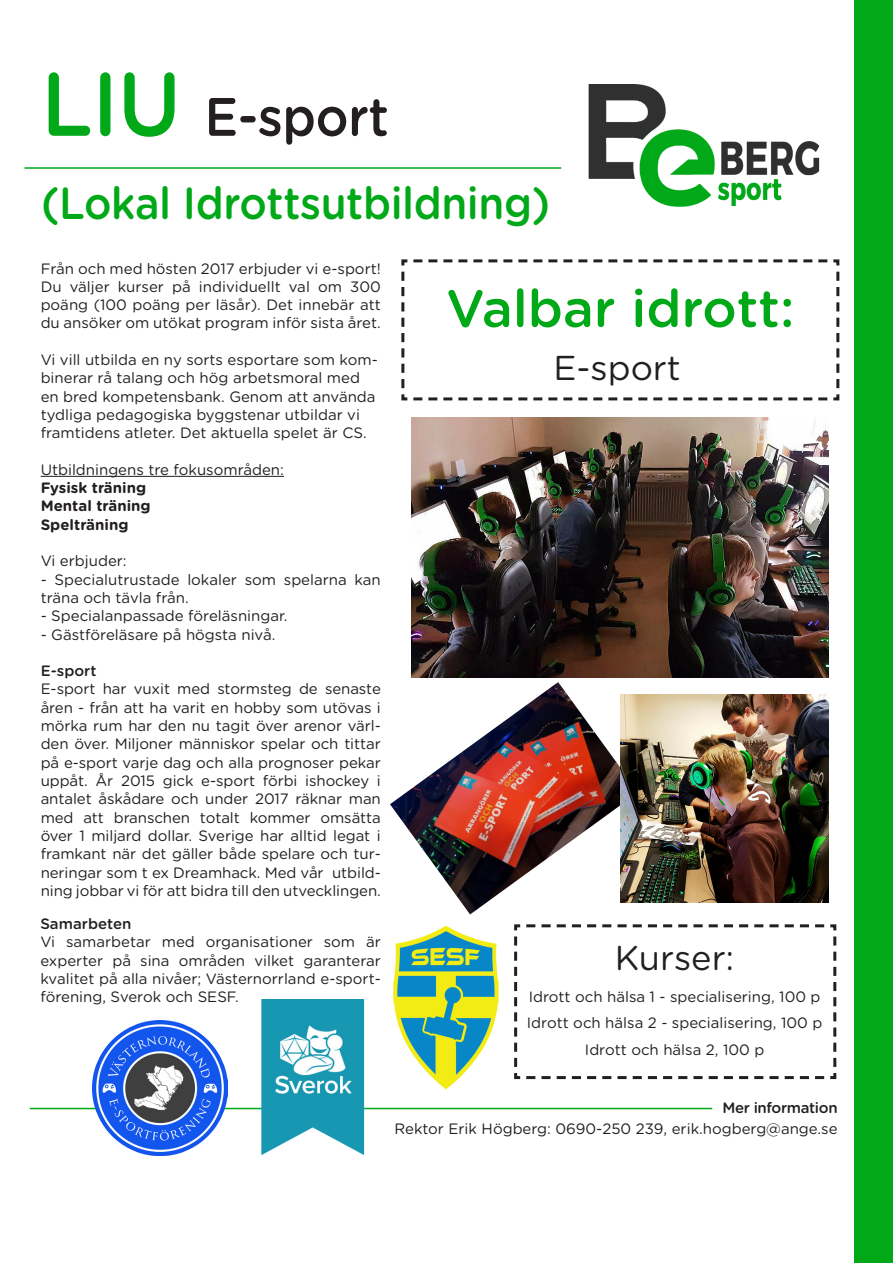
<style>
.page{position:relative;width:893px;height:1263px;background:#fff}
.page>*{position:absolute;margin:0;border:0;box-sizing:border-box;transform-origin:0 0}
.t1{font:500 54px "Gotham Rounded";letter-spacing:-.01em;color:#231f20;scale:.93 1}
.t2{font:500 52.5px "Gotham Rounded";color:#01a919}
.t3{font:500 45px "Gotham Rounded";letter-spacing:-.01em;color:#01a919;scale:.93 1}
.t4{font:34.5px "Gotham Rounded";color:#231f20}
.Brödtext{font:15px/18.3px "Gotham Rounded";color:#231f20;text-align:justify}
.yrken{font:15px "Gotham Rounded";color:#231f20}
.Brödtext-2{font:700 15px "Gotham Rounded";color:#231f20}
.Brödtext-3{font:500 15px "Gotham Rounded";letter-spacing:-.015em;color:#231f20}
.s1{font-size:90px;color:#01a919}
</style>
<div class="page">
<div style="left:855px;top:0;width:38px;height:1263px;background:#01a919"></div>
<hr style="left:25px;top:167px;width:536px;height:2px;background:#01a919">
<svg style="left:401px;top:259px;width:439px;height:142px"></svg>
<hr style="left:41px;top:476px;width:243px;height:1px;background:#231f20">
<svg style="left:514px;top:924px;width:323px;height:156px"></svg>
<hr style="left:30px;top:1108px;width:682px;height:1px;background:#01a919">
<img style="left:258px;top:999px;width:110px;height:156px">
<img style="left:393px;top:926px;width:106px;height:164px">
<img style="left:92px;top:1020px;width:135px;height:135px">
<img style="left:588px;top:64px;width:267px;height:177px">
<img style="left:411px;top:418px;width:417px;height:259px">
<img style="left:390px;top:682px;width:248px;height:232px">
<img style="left:621px;top:694px;width:208px;height:208px">
<p class="t1" style="left:41px;top:78px;width:375px"><span class="s1">LIU</span> E-sport</p>
<p class="t3" style="left:41px;top:171px;width:549px">(Lokal Idrottsutbildning)</p>
<p class="Brödtext" style="left:41px;top:258px;width:342px">Från och med hösten 2017 erbjuder vi e-sport!<br>Du väljer kurser på individuellt val om 300 poäng (100 poäng per läsår). Det innebär att du ansöker om utökat program inför sista året.</p>
<p class="Brödtext" style="left:41px;top:350px;width:339px;text-align:left">Vi vill utbilda en ny sorts esportare som kom&shy;binerar rå talang och hög arbetsmoral med en bred kompetensbank. Genom att använda tydliga pedagogiska byggstenar utbildar vi framtidens atleter. Det aktuella spelet är CS.</p>
<p class="Brödtext" style="left:41px;top:460px;width:245px">Utbildningens tre fokusområden:</p>
<p class="Brödtext-2" style="left:41px;top:477px;width:107px">Fysisk träning</p>
<p class="Brödtext-2" style="left:41px;top:495px;width:112px">Mental träning</p>
<p class="Brödtext-2" style="left:41px;top:513px;width:89px">Spelträning</p>
<p class="Brödtext" style="left:41px;top:551px;width:88px">Vi erbjuder:</p>
<p class="Brödtext" style="left:41px;top:569px;width:342px">- Specialutrustade lokaler som spelarna kan träna och tävla från.</p>
<p class="Brödtext" style="left:41px;top:606px;width:248px">- Specialanpassade föreläsningar.</p>
<p class="Brödtext" style="left:41px;top:624px;width:236px">- Gästföreläsare på högsta nivå.</p>
<p class="Brödtext-3" style="left:41px;top:660px;width:57px">E-sport</p>
<p class="Brödtext" style="left:41px;top:679px;width:342px">E-sport har vuxit med stormsteg de senaste åren - från att ha varit en hobby som utövas i mörka rum har den nu tagit över arenor värl&shy;den över. Miljoner människor spelar och tittar på e-sport varje dag och alla prognoser pekar uppåt. År 2015 gick e-sport förbi ishockey i antalet åskådare och under 2017 räknar man med att branschen totalt kommer omsätta över 1 miljard dollar. Sverige har alltid legat i framkant när det gäller både spelare och tur&shy;neringar som t ex Dreamhack. Med vår utbild&shy;ning jobbar vi för att bidra till den utvecklingen.</p>
<p class="t2" style="left:446px;top:271px;width:350px">Valbar idrott:</p>
<p class="t4" style="left:553px;top:344px;width:129px">E-sport</p>
<p class="Brödtext-3" style="left:40px;top:913px;width:93px">Samarbeten</p>
<p class="Brödtext" style="left:40px;top:932px;width:342px">Vi samarbetar med organisationer som är experter på sina områden vilket garanterar kvalitet på alla nivåer; Västernorrland e-sport&shy;förening, Sverok och SESF.</p>
<p class="t4" style="left:615px;top:934px;width:121px">Kurser:</p>
<p class="yrken" style="left:529px;top:986px;width:293px">Idrott och hälsa 1 - specialisering, 100 p</p>
<p class="yrken" style="left:527px;top:1012px;width:297px">Idrott och hälsa 2 - specialisering, 100 p</p>
<p class="yrken" style="left:585px;top:1039px;width:181px">Idrott och hälsa 2, 100 p</p>
<p class="Brödtext-3" style="left:722px;top:1097px;width:117px">Mer information</p>
<p class="Brödtext" style="left:394px;top:1119px;width:445px">Rektor Erik Högberg: 0690-250 239, erik.hogberg@ange.se</p>
</div>
